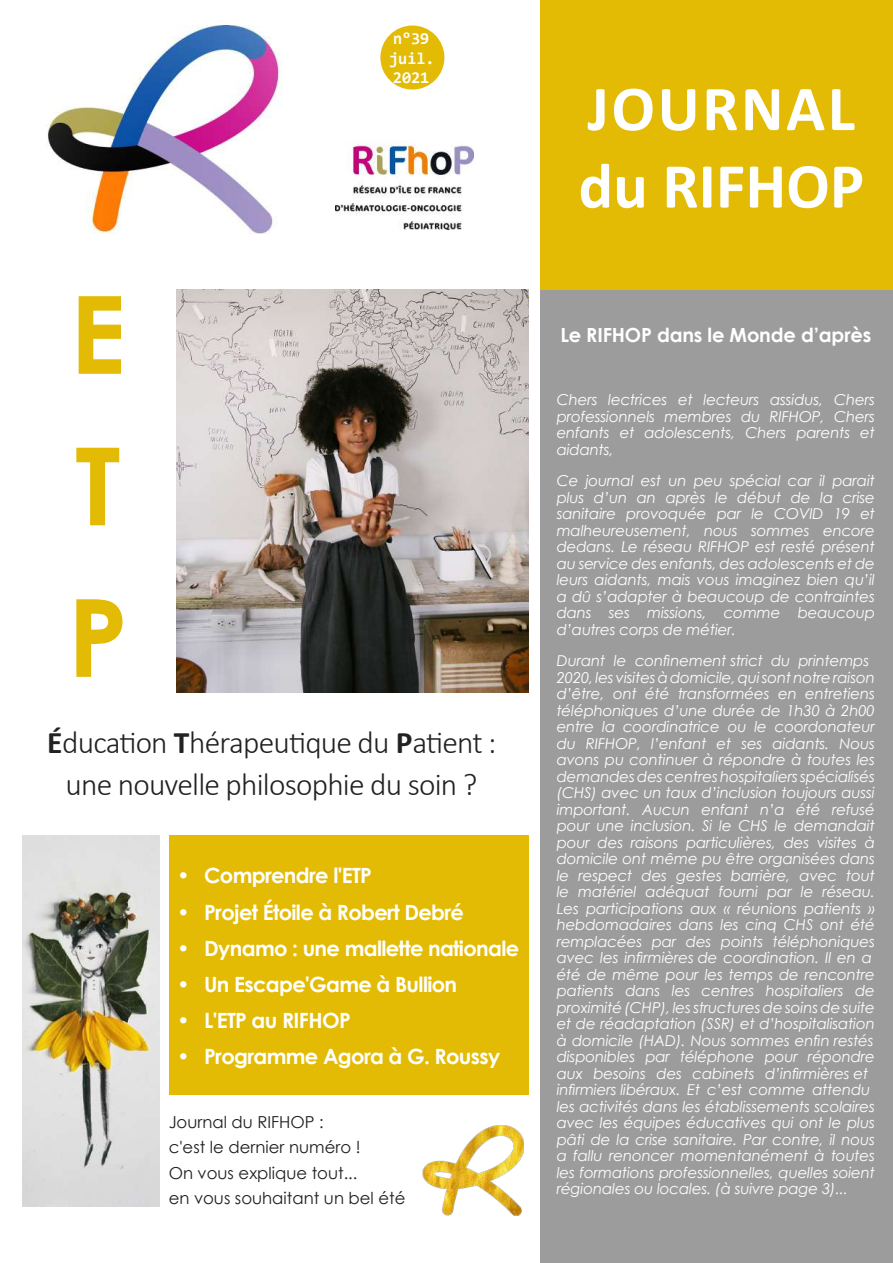
<style>
.page{position:relative;width:893px;height:1263px;background:#fff}
.page>*{position:absolute;margin:0;border:0;box-sizing:border-box;transform-origin:0 0}
.t1{font:700 108px/151.5px "Century Gothic";color:#e3bb05;text-align:justify}
.t2{font:700 64.5px/77.4px "Calibri";letter-spacing:.02em;color:#fff}
.t3{font:300 31.5px/42px "Calibri";letter-spacing:-.025em;color:#222;text-align:center}
.t4{font:700 21px "Century Gothic";letter-spacing:-.03em;color:#fff}
.t5{font:700 19.5px "Century Gothic";letter-spacing:-.01em;color:#fff}
.t6{font:16.5px/25.5px "Century Gothic";color:#231f20}
.t7{font:700 16.5px/19.8px "Consolas";color:#fefefe}
.t8{font:italic 15px/16.5px "Century Gothic";letter-spacing:-.01em;color:#fff;text-align:justify}
.s1{font-weight:700}
</style>
<div class="page">
<div style="left:540px;top:0;width:353px;height:1263px;background:#9c9c9c"></div>
<img style="left:47px;top:26px;width:233px;height:207px">
<img style="left:335px;top:141px;width:138px;height:88px">
<div style="left:380px;top:26px;width:64px;height:64px;background:#e3bb05;border-radius:50%"></div>
<div style="left:169px;top:836px;width:359px;height:259px;background:#e3bb05"></div>
<img style="left:176px;top:289px;width:352px;height:404px">
<div style="left:540px;top:0;width:353px;height:289px;background:#e3bb05"></div>
<img style="left:23px;top:836px;width:136px;height:371px">
<img style="left:423px;top:1125px;width:100px;height:90px">
<h1 class="t1" style="left:68px;top:254px;width:62px">E T P</h1>
<p class="t7" style="left:389px;top:28px;width:47px">n°39 juil.<br>2021</p>
<h3 class="t3" style="left:47px;top:721px;width:451px"><span class="s1">É</span>ducation <span class="s1">T</span>hérapeutique du <span class="s1">P</span>atient : une nouvelle philosophie du soin ?</h3>
<h3 class="t4" style="left:177px;top:860px;width:196px">• Comprendre l'ETP</h3>
<h3 class="t4" style="left:177px;top:896px;width:288px">• Projet Étoile à Robert Debré</h3>
<h3 class="t4" style="left:177px;top:932px;width:344px">• Dynamo : une mallette nationale</h3>
<h3 class="t4" style="left:177px;top:968px;width:282px">• Un Escape'Game à Bullion</h3>
<h3 class="t4" style="left:177px;top:1004px;width:175px">• L'ETP au RIFHOP</h3>
<h3 class="t4" style="left:177px;top:1040px;width:325px">• Programme Agora à G. Roussy</h3>
<p class="t6" style="left:169px;top:1109px;width:238px">Journal du RIFHOP :<br>c'est le dernier numéro !<br>On vous explique tout...<br>en vous souhaitant un bel été</p>
<h2 class="t2" style="left:578px;top:69px;width:287px">JOURNAL du RIFHOP</h2>
<h3 class="t5" style="left:560px;top:320px;width:312px">Le RIFHOP dans le Monde d’après</h3>
<p class="t8" style="left:557px;top:391px;width:320px">Chers lectrices et lecteurs assidus, Chers professionnels membres du RIFHOP, Chers enfants et adolescents, Chers parents et aidants,</p>
<p class="t8" style="left:557px;top:472px;width:320px">Ce journal est un peu spécial car il parait plus d’un an après le début de la crise sanitaire provoquée par le COVID 19 et malheureusement, nous sommes encore dedans. Le réseau RIFHOP est resté présent au service des enfants, des adolescents et de leurs aidants, mais vous imaginez bien qu’il a dû s’adapter à beaucoup de contraintes dans ses missions, comme beaucoup d’autres corps de métier.</p>
<p class="t8" style="left:557px;top:652px;width:320px;text-align:left">Durant le confinement strict du printemps 2020, les visites à domicile, qui sont notre raison d’être, ont été transformées en entretiens téléphoniques d’une durée de 1h30 à 2h00 entre la coordinatrice ou le coordonateur du RIFHOP, l’enfant et ses aidants. Nous avons pu continuer à répondre à toutes les demandes des centres hospitaliers spécialisés (CHS) avec un taux d’inclusion toujours aussi important. Aucun enfant n’a été refusé pour une inclusion. Si le CHS le demandait pour des raisons particulières, des visites à domicile ont même pu être organisées dans le respect des gestes barrière, avec tout le matériel adéquat fourni par le réseau.<br>Les participations aux « réunions patients » hebdomadaires dans les cinq CHS ont été remplacées par des points téléphoniques avec les infirmières de coordination. Il en a été de même pour les temps de rencontre patients dans les centres hospitaliers de proximité (CHP), les structures de soins de suite et de réadaptation (SSR) et d’hospitalisation à domicile (HAD). Nous sommes enfin restés disponibles par téléphone pour répondre aux besoins des cabinets d’infirmières et infirmiers libéraux. Et c’est comme attendu les activités dans les établissements scolaires avec les équipes éducatives qui ont le plus pâti de la crise sanitaire. Par contre, il nous a fallu renoncer momentanément à toutes les formations professionnelles, quelles soient régionales ou locales. (à suivre page 3)...</p>
</div>
